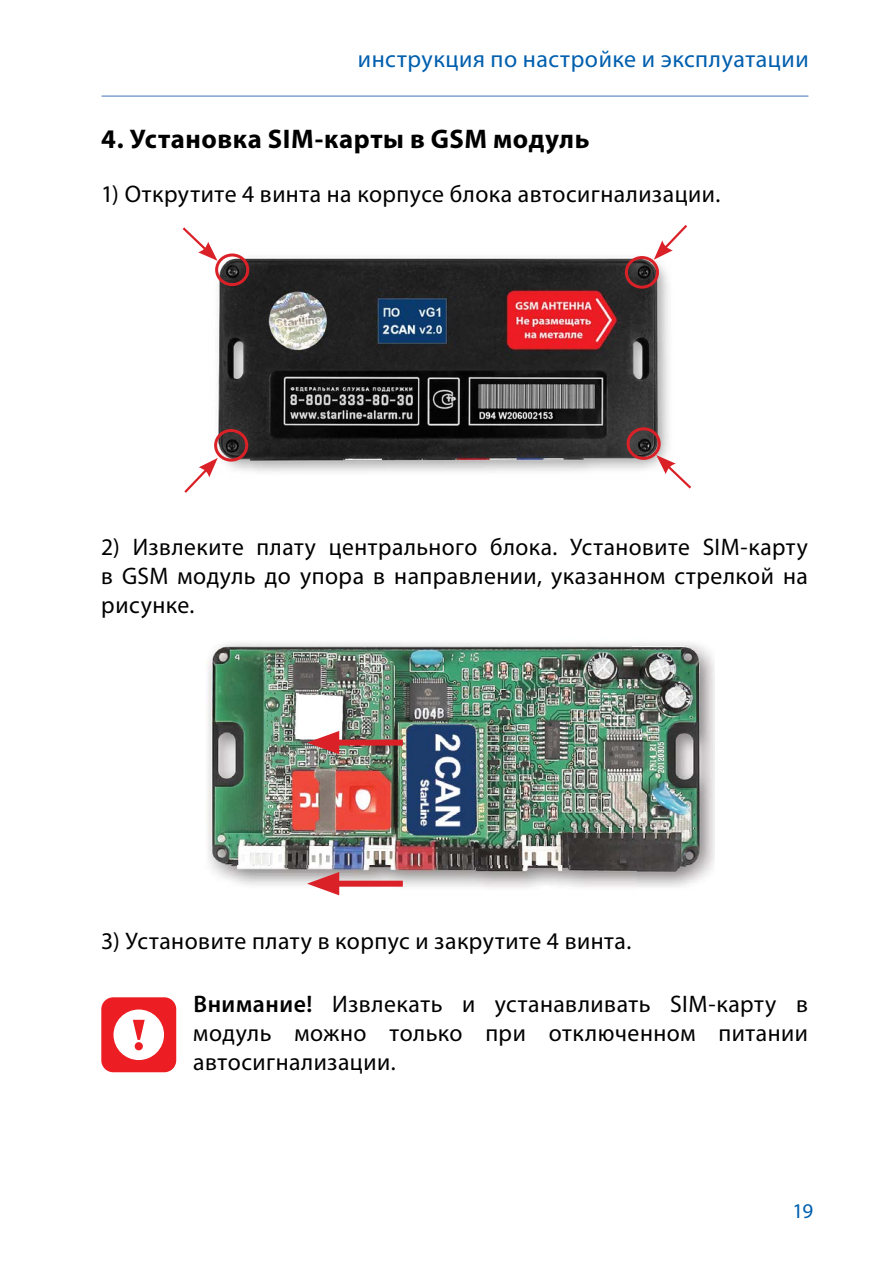
<style>
.page{position:relative;width:893px;height:1276px;background:#fff}
.page>*{position:absolute;margin:0;border:0;box-sizing:border-box;transform-origin:0 0}
.t1{font:700 27px "Myriad Pro";letter-spacing:.02em;color:#000}
.t2{font:24px/28.8px "Myriad Pro";letter-spacing:.02em;color:#000;text-align:justify}
.t3{font:24px "Myriad Pro";letter-spacing:.02em;color:#005fae}
.t4{font:21px "Myriad Pro";color:#005fae}
.s1{font-weight:600}
</style>
<div class="page">
<hr style="left:102px;top:95px;width:706px;height:2px;background:#80a0d3">
<img style="left:214px;top:256px;width:455px;height:217px">
<div style="left:215px;top:253px;width:34px;height:33px;border:3px solid #da2128;border-radius:50%"></div>
<div style="left:625px;top:256px;width:34px;height:33px;border:3px solid #da2128;border-radius:50%"></div>
<div style="left:627px;top:427px;width:34px;height:33px;border:3px solid #da2128;border-radius:50%"></div>
<div style="left:214px;top:429px;width:34px;height:32px;border:3px solid #da2128;border-radius:50%"></div>
<svg style="left:182px;top:227px;width:36px;height:34px"></svg>
<svg style="left:654px;top:225px;width:33px;height:35px"></svg>
<svg style="left:656px;top:455px;width:35px;height:34px"></svg>
<svg style="left:184px;top:458px;width:34px;height:35px"></svg>
<img style="left:207px;top:643px;width:425px;height:222px">
<img style="left:632px;top:642px;width:83px;height:245px">
<img style="left:211px;top:865px;width:426px;height:31px">
<div style="left:328px;top:739px;width:75px;height:6px;background:#da2128"></div>
<svg style="left:307px;top:731px;width:32px;height:23px"></svg>
<div style="left:328px;top:880px;width:75px;height:6px;background:#da2128"></div>
<svg style="left:307px;top:872px;width:32px;height:23px"></svg>
<div style="left:101px;top:997px;width:75px;height:75px;background:#ed1d24;border-radius:12px"></div>
<div style="left:114px;top:1009px;width:50px;height:51px;background:#fff;border-radius:50%"></div>
<svg style="left:133px;top:1019px;width:12px;height:21px"></svg>
<div style="left:135px;top:1042px;width:8px;height:8px;background:#ed1d24;border-radius:50%"></div>
<p class="t3" style="left:358px;top:44px;width:452px">инструкция по настройке и эксплуатации</p>
<p class="t1" style="left:101px;top:121px;width:490px">4. Установка SIM-карты в GSM модуль</p>
<p class="t2" style="left:101px;top:179px;width:621px">1) Открутите 4 винта на корпусе блока автосигнализации.</p>
<p class="t2" style="left:101px;top:532px;width:708px">2) Извлеките плату центрального блока. Установите SIM-карту в GSM модуль до упора в направлении, указанном стрелкой на рисунке.</p>
<p class="t2" style="left:101px;top:926px;width:532px">3) Установите плату в корпус и закрутите 4 винта.</p>
<p class="t2" style="left:193px;top:989px;width:616px"><span class="s1">Внимание!</span> Извлекать и устанавливать SIM-карту в модуль можно только при отключенном питании автосигнализации.</p>
<p class="t4" style="left:792px;top:1197px;width:22px">19</p>
</div>
